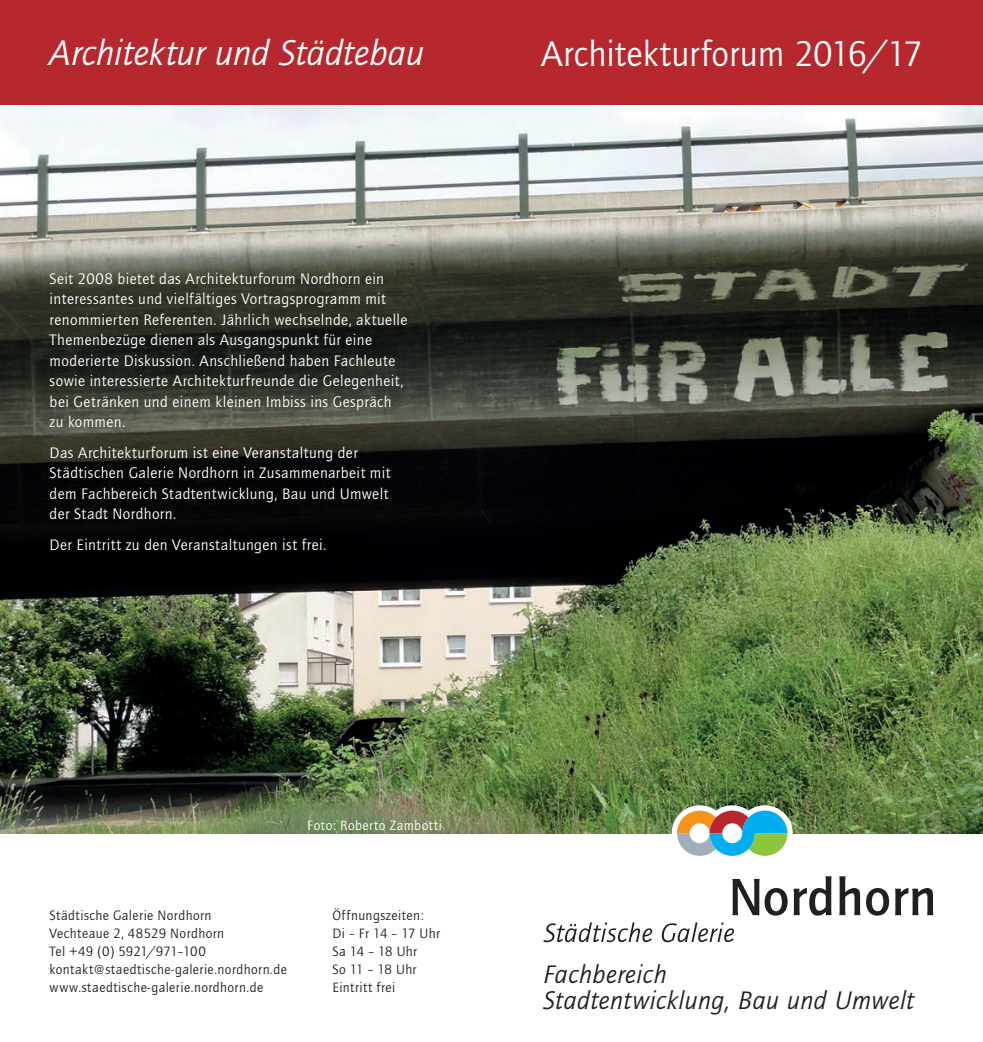
<style>
.page{position:relative;width:983px;height:1042px;background:#fff}
.page>*{position:absolute;margin:0;border:0;box-sizing:border-box;transform-origin:0 0}
.t1{font:italic 36.75px "Quay Itc T";color:#fff}
.t2{font:36.75px "Quay Itc T";color:#fff}
.t3{font:italic 26.25px/26.2px "Quay Itc T";letter-spacing:.015em;color:#231f20}
.t4{font:15.75px/20.5px "Quay Itc T";letter-spacing:.025em;color:#fff}
.t5{font:14px/18.2px "Quay Itc T";letter-spacing:.03em;color:#231f20}
.t6{font:14px "Quay Itc T";letter-spacing:.04em;color:#fff}
</style>
<div class="page">
<img style="left:0;top:104px;width:982px;height:729px">
<div style="left:0;top:0;width:982px;height:104px;background:#b7282e"></div>
<svg style="left:732px;top:879px;width:55px;height:36px"></svg>
<svg style="left:793px;top:876px;width:38px;height:39px"></svg>
<svg style="left:839px;top:876px;width:49px;height:39px"></svg>
<svg style="left:895px;top:888px;width:38px;height:27px"></svg>
<svg style="left:671px;top:805px;width:121px;height:51px"></svg>
<svg style="left:543px;top:922px;width:109px;height:20px"></svg>
<svg style="left:661px;top:922px;width:72px;height:20px"></svg>
<h1 class="t1" style="left:50px;top:32px;width:376px">Architektur und Städtebau</h1>
<h1 class="t2" style="left:541px;top:32px;width:383px">Architekturforum 2016/17</h1>
<p class="t4" style="left:50px;top:268px;width:359px">Seit 2008 bietet das Architekturforum Nordhorn ein interessantes und vielfältiges Vortragsprogramm mit renommierten Referenten. Jährlich wechselnde, aktuelle Themenbezüge dienen als Ausgangspunkt für eine moderierte Diskussion. Anschließend haben Fachleute sowie interessierte Architekturfreunde die Gelegenheit, bei Getränken und einem kleinen Imbiss ins Gespräch zu kommen.</p>
<p class="t4" style="left:50px;top:442px;width:342px">Das Architekturforum ist eine Veranstaltung der Städtischen Galerie Nordhorn in Zusammenarbeit mit dem Fachbereich Stadtentwicklung, Bau und Umwelt der Stadt Nordhorn.</p>
<p class="t4" style="left:50px;top:534px;width:278px">Der Eintritt zu den Veranstaltungen ist frei.</p>
<p class="t6" style="left:307px;top:817px;width:136px">Foto: Roberto Zambotti</p>
<p class="t5" style="left:50px;top:905px;width:239px">Städtische Galerie Nordhorn<br>Vechteaue 2, 48529 Nordhorn<br>Tel +49 (0) 5921/971–100 kontakt@staedtische-galerie.nordhorn.de www.staedtische-galerie.nordhorn.de</p>
<p class="t5" style="left:332px;top:905px;width:109px">Öffnungszeiten:<br>Di – Fr 14 – 17 Uhr<br>Sa 14 – 18 Uhr<br>So 11 – 18 Uhr<br>Eintritt frei</p>
<h2 class="t3" style="left:543px;top:960px;width:372px">Fachbereich<br>Stadtentwicklung, Bau und Umwelt</h2>
</div>
